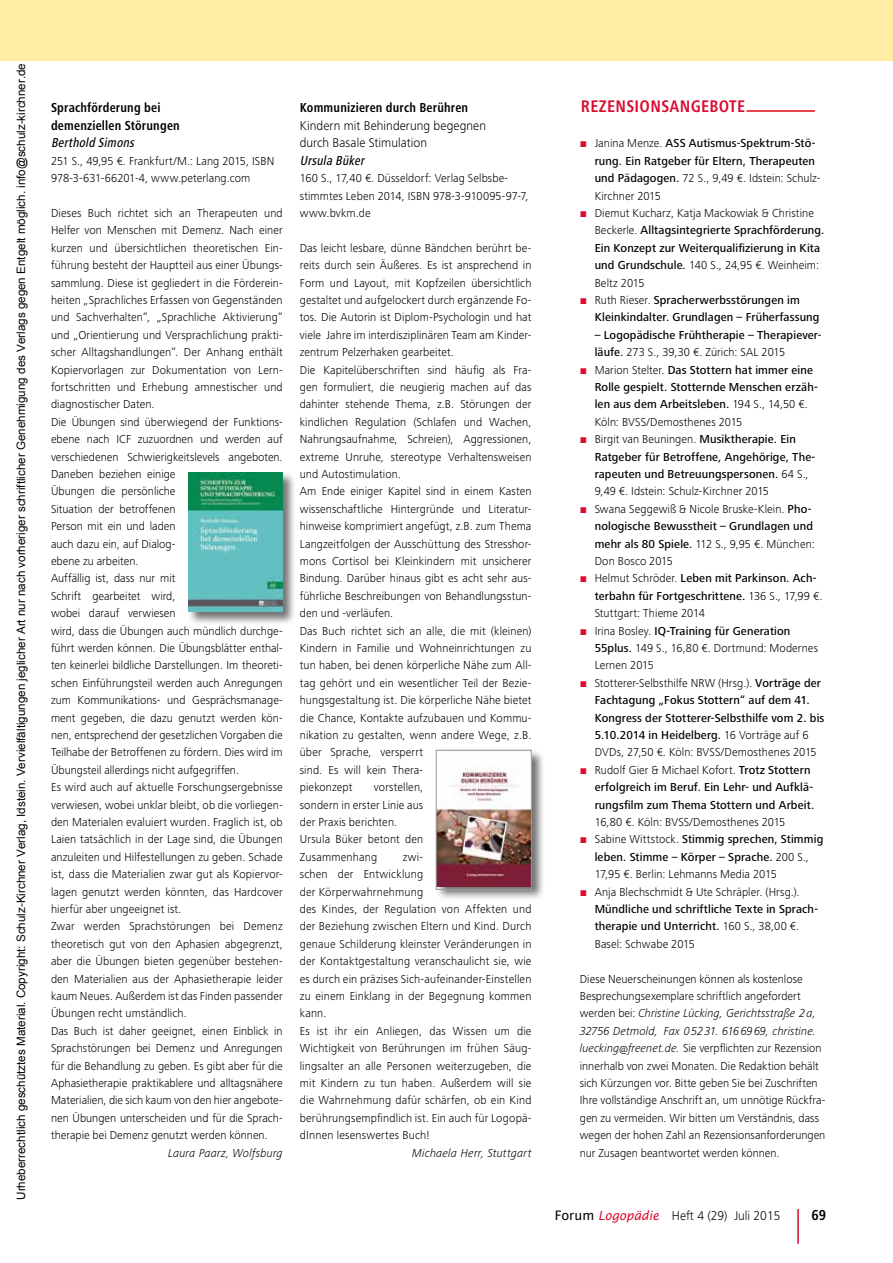
<style>
.page{position:relative;width:893px;height:1263px;background:#fff}
.page>*{position:absolute;margin:0;border:0;box-sizing:border-box;transform-origin:0 0}
.t1{font:700 condensed 17.4px "Frutiger Next LT";letter-spacing:.02em;color:#db0c2f}
.t2{font:700 condensed 15px "Frutiger Next LT";color:#000}
.t3{font:700 condensed 13.5px/17.4px "Frutiger Next LT";letter-spacing:.015em;color:#000}
.t4{font:italic 500 condensed 13.5px "Frutiger Next LT";color:#000}
.t5{font:300 13.2px/17.4px "Frutiger Next LT";letter-spacing:.005em;color:#000}
.t6{font:300 12px/17.4px "Frutiger Next LT";letter-spacing:.005em;color:#000}
.t7{font:500 12px/17.4px "Frutiger Next LT";letter-spacing:.015em;color:#000}
.t8{font:italic 300 12px "Frutiger Next LT";letter-spacing:.01em;color:#000}
.t9{font:11.55px "Arial";color:#000}
.s1{font-weight:300}
.s2{font-weight:500}
.s3{font-style:italic}
.s4{font-family:"Lucida Sans Unicode";font-weight:400}
.s5{font-family:"Lucida Sans";font-weight:400;font-style:italic;font-size:12.75px;color:#db0c2f}
</style>
<div class="page">
<hr style="left:797px;top:1209px;width:2px;height:35px;background:#db0c2f">
<div style="left:0;top:0;width:893px;height:61px;background:#ffeda4"></div>
<div style="left:436px;top:749px;width:109px;height:154px;background:#000;opacity:.55"></div>
<img style="left:438px;top:752px;width:91px;height:135px">
<div style="left:436px;top:750px;width:95px;height:139px;border:1px solid #9d9d9c"></div>
<div style="left:188px;top:472px;width:108px;height:153px;background:#000;opacity:.55"></div>
<img style="left:188px;top:472px;width:95px;height:140px">
<hr style="left:746px;top:110px;width:69px;height:2px;background:#e30613">
<p class="t9" style="left:14px;top:1200px;width:1138px;rotate:-90deg">Urheberrechtlich geschütztes Material. Copyright: Schulz-Kirchner Verlag, Idstein. Vervielfältigungen jeglicher Art nur nach vorheriger schriftlicher Genehmigung des Verlags gegen Entgelt möglich. info@schulz-kirchner.de</p>
<p class="t3" style="left:51px;top:99px;width:130px">Sprachförderung bei demenziellen Störungen</p>
<p class="t4" style="left:51px;top:135px;width:87px">Berthold Simons</p>
<p class="t6" style="left:51px;top:152px;width:225px">251 S., 49,95 €. Frankfurt/M.: Lang 2015, ISBN<br>978-3-631-66201-4, www.peterlang.com</p>
<p class="t6" style="left:51px;top:204px;width:233px">Dieses Buch richtet sich an Therapeuten und Helfer von Menschen mit Demenz. Nach einer kurzen und übersichtlichen theoretischen Ein&shy;führung besteht der Hauptteil aus einer Übungs&shy;sammlung. Diese ist gegliedert in die Förderein&shy;heiten „Sprachliches Erfassen von Gegenständen und Sachverhalten“, „Sprachliche Aktivierung“ und „Orientierung und Versprachlichung prakti&shy;scher Alltagshandlungen“. Der Anhang enthält Kopiervorlagen zur Dokumentation von Lern&shy;fortschritten und Erhebung amnestischer und diagnostischer Daten.<br>Die Übungen sind überwiegend der Funktions&shy;ebene nach ICF zuzuordnen und werden auf verschiedenen Schwierigkeitslevels angeboten.<br>Daneben beziehen einige<br>Übungen die persönliche<br>Situation der betroffenen<br>Person mit ein und laden<br>auch dazu ein, auf Dialog-<br>ebene zu arbeiten.<br>Auffällig ist, dass nur mit<br>Schrift gearbeitet wird,<br>wobei darauf verwiesen<br>wird, dass die Übungen auch mündlich durchge&shy;führt werden können. Die Übungsblätter enthal&shy;ten keinerlei bildliche Darstellungen. Im theoreti&shy;schen Einführungsteil werden auch Anregungen zum Kommunikations- und Gesprächsmanage&shy;ment gegeben, die dazu genutzt werden kön&shy;nen, entsprechend der gesetzlichen Vorgaben die Teilhabe der Betroffenen zu fördern. Dies wird im Übungsteil allerdings nicht aufgegriffen.<br>Es wird auch auf aktuelle Forschungsergebnisse verwiesen, wobei unklar bleibt, ob die vorliegen&shy;den Materialen evaluiert wurden. Fraglich ist, ob Laien tatsächlich in der Lage sind, die Übungen anzuleiten und Hilfestellungen zu geben. Schade ist, dass die Materialien zwar gut als Kopiervor&shy;lagen genutzt werden könnten, das Hardcover hierfür aber ungeeignet ist.<br>Zwar werden Sprachstörungen bei Demenz theoretisch gut von den Aphasien abgegrenzt, aber die Übungen bieten gegenüber bestehen&shy;den Materialien aus der Aphasietherapie leider kaum Neues. Außerdem ist das Finden passender Übungen recht umständlich.<br>Das Buch ist daher geeignet, einen Einblick in Sprachstörungen bei Demenz und Anregungen für die Behandlung zu geben. Es gibt aber für die Aphasietherapie praktikablere und alltagsnähere Materialien, die sich kaum von den hier angebote&shy;nen Übungen unterscheiden und für die Sprach&shy;therapie bei Demenz genutzt werden können.</p>
<p class="t8" style="left:168px;top:1146px;width:116px">Laura Paarz, Wolfsburg</p>
<p class="t3" style="left:300px;top:99px;width:170px">Kommunizieren durch Berühren</p>
<p class="t5" style="left:300px;top:117px;width:188px">Kindern mit Behinderung begegnen durch Basale Stimulation</p>
<p class="t4" style="left:300px;top:153px;width:69px">Ursula Büker</p>
<p class="t6" style="left:300px;top:169px;width:230px">160 S., 17,40 €. Düsseldorf: Verlag Selbsbe&shy;stimmtes Leben 2014, ISBN 978-3-910095-97-7, www.bvkm.de</p>
<p class="t6" style="left:300px;top:239px;width:233px">Das leicht lesbare, dünne Bändchen berührt be&shy;reits durch sein Äußeres. Es ist ansprechend in Form und Layout, mit Kopfzeilen übersichtlich gestaltet und aufgelockert durch ergänzende Fo&shy;tos. Die Autorin ist Diplom-Psychologin und hat viele Jahre im interdisziplinären Team am Kinder&shy;zentrum Pelzerhaken gearbeitet.<br>Die Kapitelüberschriften sind häufig als Fra&shy;gen formuliert, die neugierig machen auf das dahinter stehende Thema, z.B. Störungen der kindlichen Regulation (Schlafen und Wachen, Nahrungsaufnahme, Schreien), Aggressionen, extreme Unruhe, stereotype Verhaltensweisen und Autostimulation.<br>Am Ende einiger Kapitel sind in einem Kasten wissenschaftliche Hintergründe und Literatur&shy;hinweise komprimiert angefügt, z.B. zum Thema Langzeitfolgen der Ausschüttung des Stresshor&shy;mons Cortisol bei Kleinkindern mit unsicherer Bindung. Darüber hinaus gibt es acht sehr aus&shy;führliche Beschreibungen von Behandlungsstun&shy;den und -verläufen.<br>Das Buch richtet sich an alle, die mit (kleinen)<br>Kindern in Familie und Wohneinrichtungen zu tun haben, bei denen körperliche Nähe zum All&shy;tag gehört und ein wesentlicher Teil der Bezie&shy;hungsgestaltung ist. Die körperliche Nähe bietet die Chance, Kontakte aufzubauen und Kommu&shy;nikation zu gestalten, wenn andere Wege, z.B. über Sprache, versperrt<br>sind. Es will kein Thera-<br>piekonzept</p>
<p class="t6" style="left:300px;top:778px;width:125px;text-indent:74px">vorstellen, sondern in erster Linie aus der Praxis berichten.<br>Ursula Büker betont den<br>Zusammenhang</p>
<p class="t6" style="left:300px;top:848px;width:233px;text-indent:103px">zwi-<br>schen der Entwicklung<br>der Körperwahrnehmung<br>des Kindes, der Regulation von Affekten und der Beziehung zwischen Eltern und Kind. Durch genaue Schilderung kleinster Veränderungen in der Kontaktgestaltung veranschaulicht sie, wie es durch ein präzises Sich-aufeinander-Einstellen zu einem Einklang in der Begegnung kommen kann.<br>Es ist ihr ein Anliegen, das Wissen um die Wichtigkeit von Berührungen im frühen Säug&shy;lingsalter an alle Personen weiterzugeben, die mit Kindern zu tun haben. Außerdem will sie die Wahrnehmung dafür schärfen, ob ein Kind berührungsempfindlich ist. Ein auch für Logopä&shy;dInnen lesenswertes Buch!</p>
<p class="t8" style="left:412px;top:1146px;width:121px">Michaela Herr, Stuttgart</p>
<h1 class="t1" style="left:581px;top:97px;width:166px">REZENSIONSANGEBOTE</h1>
<p class="t7" style="left:595px;top:135px;width:231px"><span class="s1">Janina Menze.</span> ASS Autismus-Spektrum-Stö&shy;rung. Ein Ratgeber für Eltern, Therapeuten und Pädagogen. <span class="s1">72 S., 9,49 €. Idstein: Schulz-Kirchner 2015<br>Diemut Kucharz, Katja Mackowiak &amp; Christine Beckerle.</span> Alltagsintegrierte Sprachförderung.<br>Ein Konzept zur Weiterqualifizierung in Kita und Grundschule. <span class="s1">140 S., 24,95 €. Weinheim:<br>Beltz 2015<br>Ruth Rieser.</span> Spracherwerbsstörungen im Kleinkindalter. Grundlagen – Früherfassung</p>
<p class="t7" style="left:595px;top:326px;width:231px">– Logopädische Frühtherapie – Therapiever&shy;läufe. <span class="s1">273 S., 39,30 €. Zürich: SAL 2015<br>Marion Stelter.</span> Das Stottern hat immer eine Rolle gespielt. Stotternde Menschen erzäh&shy;len aus dem Arbeitsleben. <span class="s1">194 S., 14,50 €.<br>Köln: BVSS/Demosthenes 2015<br>Birgit van Beuningen.</span> Musiktherapie. Ein Ratgeber für Betroffene, Angehörige, The&shy;rapeuten und Betreuungspersonen. <span class="s1">64 S., 9,49 €. Idstein: Schulz-Kirchner 2015<br>Swana Seggewiß &amp; Nicole Bruske-Klein.</span> Pho&shy;nologische Bewusstheit – Grundlagen und mehr als 80 Spiele. <span class="s1">112 S., 9,95 €. München:<br>Don Bosco 2015<br>Helmut Schröder.</span> Leben mit Parkinson. Ach&shy;terbahn für Fortgeschrittene. <span class="s1">136 S., 17,99 €.<br>Stuttgart: Thieme 2014<br>Irina Bosley.</span> IQ-Training für Generation 55plus. <span class="s1">149 S., 16,80 €. Dortmund: Modernes Lernen 2015<br>Stotterer-Selbsthilfe NRW (Hrsg.).</span> Vorträge der Fachtagung „Fokus Stottern“ auf dem 41.<br>Kongress der Stotterer-Selbsthilfe vom 2. bis 5.10.2014 in Heidelberg. <span class="s1">16 Vorträge auf 6<br>DVDs, 27,50 €. Köln: BVSS/Demosthenes 2015<br>Rudolf Gier &amp; Michael Kofort.</span> Trotz Stottern erfolgreich im Beruf. Ein Lehr- und Aufklä&shy;rungsfilm zum Thema Stottern und Arbeit.</p>
<p class="t6" style="left:595px;top:813px;width:230px">16,80 €. Köln: BVSS/Demosthenes 2015<br>Sabine Wittstock. <span class="s2">Stimmig sprechen, Stimmig leben. Stimme – Körper – Sprache.</span> 200 S., 17,95 €. Berlin: Lehmanns Media 2015<br>Anja Blechschmidt &amp; Ute Schräpler. (Hrsg.).</p>
<p class="t7" style="left:595px;top:900px;width:224px">Mündliche und schriftliche Texte in Sprach&shy;therapie und Unterricht. <span class="s1">160 S., 38,00 €.<br>Basel: Schwabe 2015</span></p>
<p class="t6" style="left:580px;top:970px;width:247px">Diese Neuerscheinungen können als kostenlose Besprechungsexemplare schriftlich angefordert werden bei: <span class="s3">Christine Lücking, Gerichtsstraße 2a, 32756 Detmold, Fax 05231. 6166969, christine. luecking@freenet.de.</span> Sie verpflichten zur Rezension innerhalb von zwei Monaten. Die Redaktion behält sich Kürzungen vor. Bitte geben Sie bei Zuschriften Ihre vollständige Anschrift an, um unnötige Rückfra&shy;gen zu vermeiden. Wir bitten um Verständnis, dass wegen der hohen Zahl an Rezensionsanforderungen nur Zusagen beantwortet werden können.</p>
<p class="t5" style="left:555px;top:1207px;width:227px"><span class="s4">Forum</span> <span class="s5">Logopädie</span> Heft 4 (29) Juli 2015</p>
<p class="t2" style="left:811px;top:1206px;width:16px">69</p>
</div>
